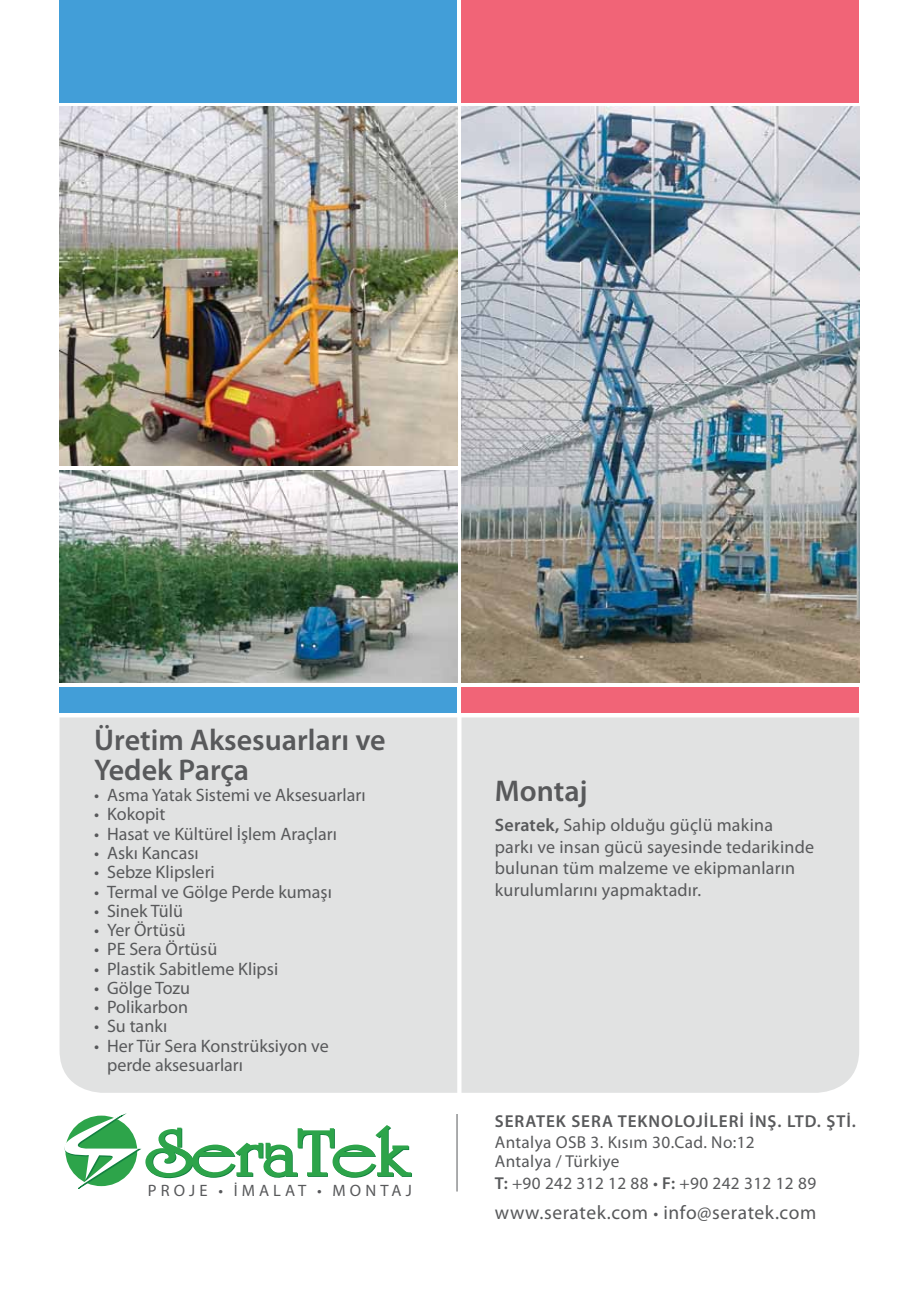
<style>
.page{position:relative;width:906px;height:1289px;background:#fff}
.page>*{position:absolute;margin:0;border:0;box-sizing:border-box;transform-origin:0 0}
.t1{font:600 30px/30px "Myriad Pro";color:#58595b}
.t2{font:19.5px "Myriad Pro";letter-spacing:.03em;color:#58595b}
.t3{font:18px/21.6px "Myriad Pro";color:#58595b}
.t4{font:17.25px/19.5px "Myriad Pro";letter-spacing:.02em;color:#58595b}
.t5{font:600 17.25px "Myriad Pro";letter-spacing:.055em;color:#58595b}
.t6{font:16.5px "Myriad Pro";letter-spacing:.25em;color:#58595b}
.s1{font-weight:600}
.s2{font-size:17.25px}
</style>
<div class="page">
<img style="left:461px;top:106px;width:398px;height:576px">
<div style="left:461px;top:717px;width:398px;height:375px;background:#e1e2e2"></div>
<div style="left:60px;top:717px;width:397px;height:375px;background:#e1e2e2"></div>
<div style="left:60px;top:687px;width:397px;height:25px;background:#429ed8"></div>
<div style="left:461px;top:687px;width:398px;height:25px;background:#f16477"></div>
<img style="left:60px;top:470px;width:397px;height:212px">
<img style="left:60px;top:106px;width:397px;height:360px">
<div style="left:60px;top:0;width:397px;height:102px;background:#429ed8"></div>
<div style="left:461px;top:0;width:398px;height:102px;background:#f16477"></div>
<hr style="left:457px;top:1113px;width:1px;height:78px;background:#58595b">
<svg style="left:64px;top:1114px;width:348px;height:75px"></svg>
<h1 class="t1" style="left:94px;top:724px;width:293px">Üretim Aksesuarları ve<br>Yedek Parça</h1>
<p class="t3" style="left:94px;top:784px;width:273px">• Asma Yatak Sistemi ve Aksesuarları</p>
<p class="t3" style="left:94px;top:803px;width:73px">• Kokopit</p>
<p class="t3" style="left:94px;top:822px;width:244px">• Hasat ve Kültürel İşlem Araçları</p>
<p class="t3" style="left:94px;top:841px;width:106px">• Askı Kancası</p>
<p class="t3" style="left:94px;top:861px;width:122px">• Sebze Klipsleri</p>
<p class="t3" style="left:94px;top:880px;width:239px">• Termal ve Gölge Perde kumaşı</p>
<p class="t3" style="left:94px;top:899px;width:90px">• Sinek Tülü</p>
<p class="t3" style="left:94px;top:918px;width:93px">• Yer Örtüsü</p>
<p class="t3" style="left:94px;top:938px;width:124px">• PE Sera Örtüsü</p>
<p class="t3" style="left:94px;top:957px;width:185px">• Plastik Sabitleme Klipsi</p>
<p class="t3" style="left:94px;top:976px;width:97px">• Gölge Tozu</p>
<p class="t3" style="left:94px;top:996px;width:95px">• Polikarbon</p>
<p class="t3" style="left:94px;top:1015px;width:74px">• Su tankı</p>
<p class="t3" style="left:107px;top:1035px;width:223px;line-height:19.2px;text-indent:-13px">• Her Tür Sera Konstrüksiyon ve perde aksesuarları</p>
<p class="t6" style="left:148px;top:1179px;width:266px">PROJE • İMALAT • MONTAJ</p>
<h1 class="t1" style="left:495px;top:775px;width:94px">Montaj</h1>
<p class="t3" style="left:495px;top:814px;width:321px"><span class="s1">Seratek,</span> Sahip olduğu güçlü makina parkı ve insan gücü sayesinde tedarikinde bulunan tüm malzeme ve ekipmanların kurulumlarını yapmaktadır.</p>
<p class="t5" style="left:495px;top:1110px;width:362px">SERATEK SERA TEKNOLOJİLERİ İNŞ. LTD. ŞTİ.</p>
<p class="t4" style="left:495px;top:1131px;width:261px">Antalya OSB 3. Kısım 30.Cad. No:12<br>Antalya / Türkiye</p>
<p class="t4" style="left:495px;top:1172px;width:323px"><span class="s1">T:</span> +90 242 312 12 88 • <span class="s1">F:</span> +90 242 312 12 89</p>
<p class="t2" style="left:495px;top:1199px;width:323px">www.seratek.com <span class="s2">•</span> info@seratek.com</p>
</div>
